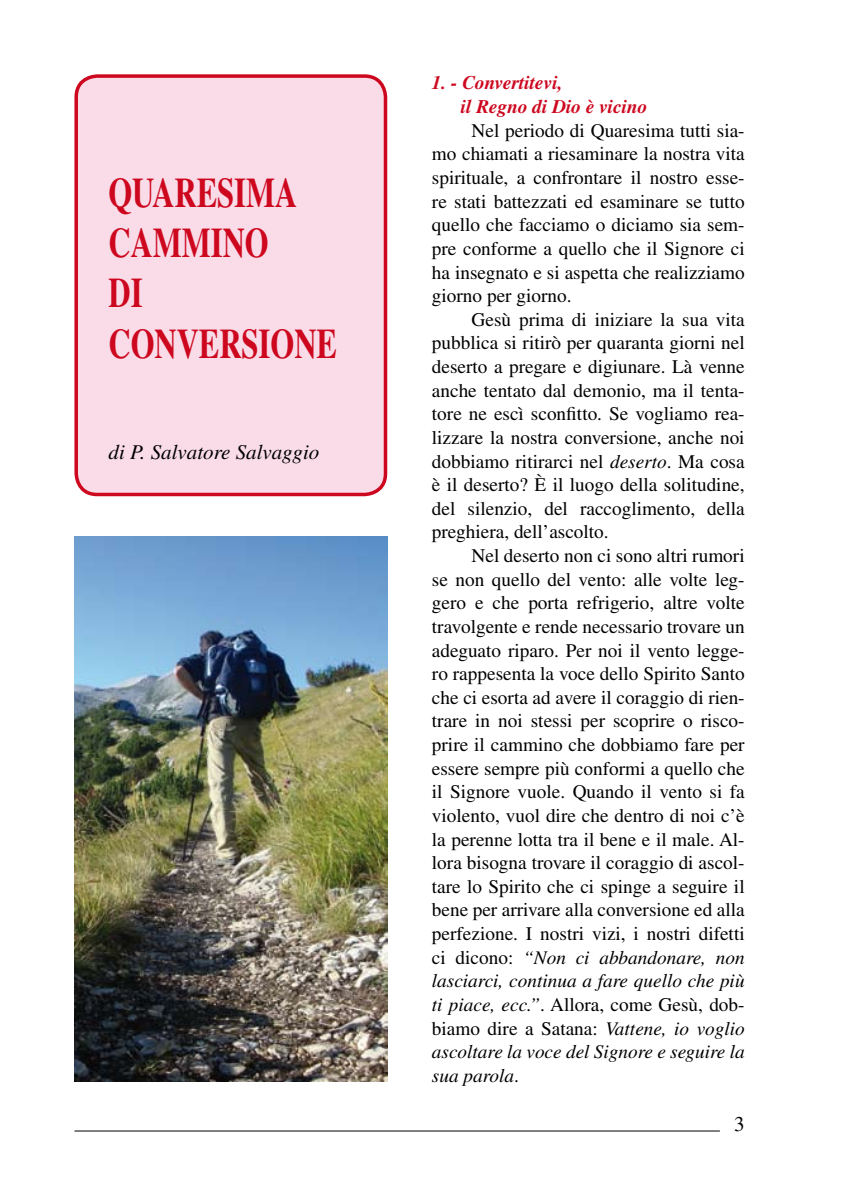
<style>
.page{position:relative;width:844px;height:1191px;background:#fff}
.page>*{position:absolute;margin:0;border:0;box-sizing:border-box;transform-origin:0 0}
.t1{font:700 42px/50.4px "Times";color:#cd071e;scale:.73 1}
.t2{font:italic 21px "Times";color:#000}
.t3{font:21px "Times";color:#000}
.t4{font:19.25px/23.6px "Times";color:#000;text-align:justify}
.t5{font:italic 700 19.25px/23.6px "Times";color:#cd071e}
.s1{font-style:italic}
</style>
<div class="page">
<hr style="left:74px;top:1130px;width:645px;height:1px;background:#000">
<div style="left:76px;top:76px;width:309px;height:418px;background:#fadce9;border-radius:21px"></div>
<div style="left:74px;top:74px;width:313px;height:422px;border:4px solid #cd071e;border-radius:21px"></div>
<img style="left:74px;top:536px;width:313px;height:545px">
<h1 class="t1" style="left:108px;top:166px;width:314px">QUARESIMA<br>CAMMINO<br>DI<br>CONVERSIONE</h1>
<p class="t2" style="left:108px;top:440px;width:212px">di P. Salvatore Salvaggio</p>
<p class="t5" style="left:460px;top:71px;width:188px;text-indent:-29px">1. - Convertitevi,<br>il Regno di Dio è vicino</p>
<p class="t4" style="left:432px;top:118px;width:314px;text-indent:40px">Nel periodo di Quaresima tutti sia&shy;mo chiamati a riesaminare la nostra vita spirituale, a confrontare il nostro esse&shy;re stati battezzati ed esaminare se tutto quello che facciamo o diciamo sia sem&shy;pre conforme a quello che il Signore ci ha insegnato e si aspetta che realizziamo giorno per giorno.</p>
<p class="t4" style="left:432px;top:307px;width:314px;text-indent:40px">Gesù prima di iniziare la sua vita pubblica si ritirò per quaranta giorni nel deserto a pregare e digiunare. Là venne anche tentato dal demonio, ma il tenta&shy;tore ne escì sconfitto. Se vogliamo rea&shy;lizzare la nostra conversione, anche noi dobbiamo ritirarci nel <span class="s1">deserto</span>. Ma cosa è il deserto? È il luogo della solitudine, del silenzio, del raccoglimento, della preghiera, dell’ascolto.</p>
<p class="t4" style="left:432px;top:544px;width:314px;text-indent:40px">Nel deserto non ci sono altri rumori se non quello del vento: alle volte leg&shy;gero e che porta refrigerio, altre volte travolgente e rende necessario trovare un adeguato riparo. Per noi il vento legge&shy;ro rappesenta la voce dello Spirito Santo che ci esorta ad avere il coraggio di rien&shy;trare in noi stessi per scoprire o risco&shy;prire il cammino che dobbiamo fare per essere sempre più conformi a quello che il Signore vuole. Quando il vento si fa violento, vuol dire che dentro di noi c’è la perenne lotta tra il bene e il male. Al&shy;lora bisogna trovare il coraggio di ascol&shy;tare lo Spirito che ci spinge a seguire il bene per arrivare alla conversione ed alla perfezione. I nostri vizi, i nostri difetti ci dicono: <span class="s1">“Non ci abbandonare, non lasciarci, continua a fare quello che più ti piace, ecc.”</span>. Allora, come Gesù, dob&shy;biamo dire a Satana: <span class="s1">Vattene, io voglio ascoltare la voce del Signore e seguire la sua parola</span>.</p>
<p class="t3" style="left:734px;top:1112px;width:12px">3</p>
</div>
